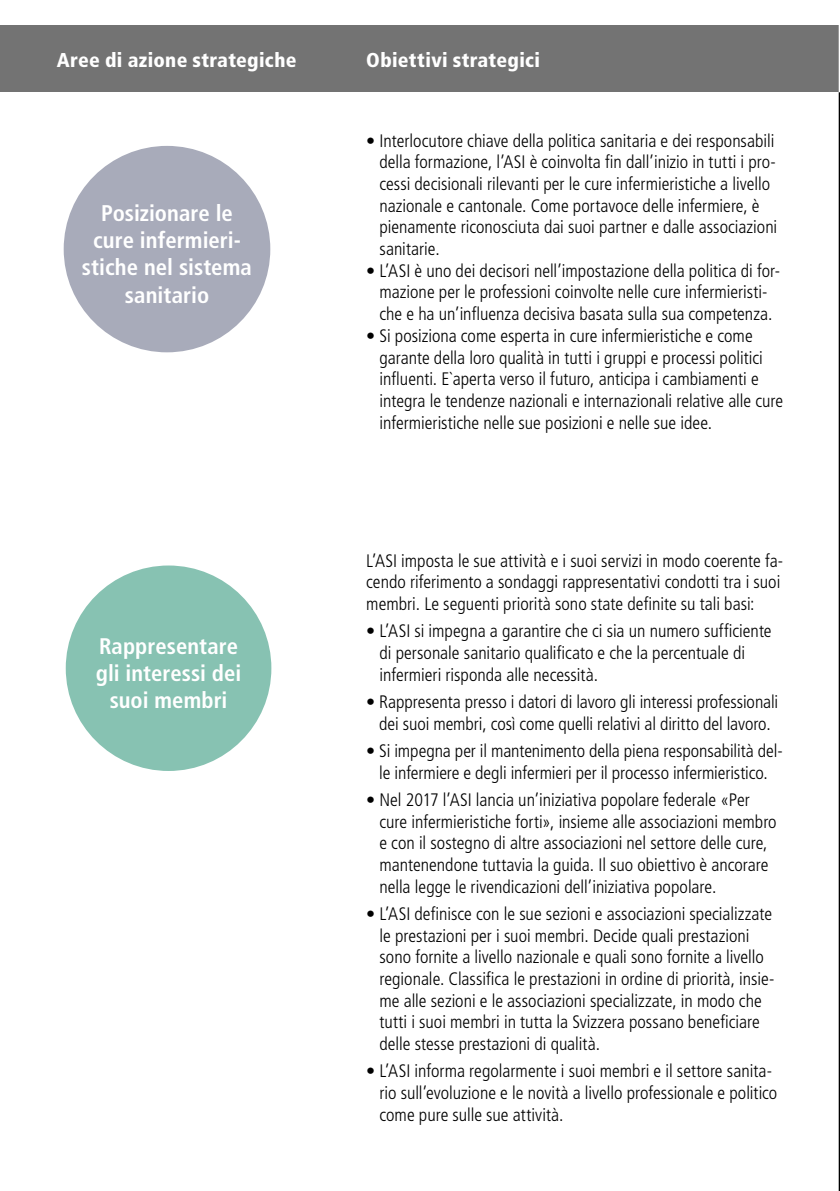
<style>
.page{position:relative;width:840px;height:1191px;background:#fff}
.page>*{position:absolute;margin:0;border:0;box-sizing:border-box;transform-origin:0 0}
.t1{font:700 condensed 22.6px/27.2px "Frutiger LT";color:#fff;text-align:center}
.t2{font:900 condensed 20px "Frutiger LT";letter-spacing:.015em;color:#fff}
.t3{font:300 condensed 18px/21.6px "Frutiger LT";color:#000}
</style>
<div class="page">
<div style="left:0;top:26px;width:839px;height:66px;background:#737373"></div>
<hr style="left:838px;top:92px;width:1px;height:1099px;background:#000">
<hr style="left:838px;top:0;width:1px;height:92px;background:#fff">
<div style="left:57px;top:140px;width:219px;height:219px;background:#a8abba;border-radius:50%"></div>
<div style="left:51px;top:133px;width:232px;height:232px;border:13px solid #fff;border-radius:50%"></div>
<div style="left:59px;top:559px;width:218px;height:218px;background:#87c2b2;border-radius:50%"></div>
<div style="left:53px;top:553px;width:231px;height:230px;border:13px solid #fff;border-radius:50%"></div>
<p class="t2" style="left:57px;top:48px;width:241px">Aree di azione strategiche</p>
<p class="t2" style="left:366px;top:48px;width:175px">Obiettivi strategici</p>
<p class="t1" style="left:82px;top:200px;width:171px">Posizionare le cure infermieri&shy;stiche nel sistema sanitario</p>
<p class="t1" style="left:96px;top:632px;width:147px">Rappresentare gli interessi dei suoi membri</p>
<p class="t3" style="left:379px;top:130px;width:399px;text-indent:-13px">• Interlocutore chiave della politica sanitaria e dei responsabili della formazione, l’ASI è coinvolta fin dall’inizio in tutti i pro&shy;cessi decisionali rilevanti per le cure infermieristiche a livello nazionale e cantonale. Come portavoce delle infermiere, è pienamente riconosciuta dai suoi partner e dalle associazioni sanitarie.</p>
<p class="t3" style="left:366px;top:260px;width:415px;text-align:center">• L’ASI è uno dei decisori nell’impostazione della politica di for&shy;mazione per le professioni coinvolte nelle cure infermieristi&shy;che e ha un’influenza decisiva basata sulla sua competenza.</p>
<p class="t3" style="left:379px;top:325px;width:405px;text-indent:-13px">• Si posiziona come esperta in cure infermieristiche e come garante della loro qualità in tutti i gruppi e processi politici influenti. E`aperta verso il futuro, anticipa i cambiamenti e integra le tendenze nazionali e internazionali relative alle cure infermieristiche nelle sue posizioni e nelle sue idee.</p>
<p class="t3" style="left:366px;top:550px;width:418px">L’ASI imposta le sue attività e i suoi servizi in modo coerente fa&shy;cendo riferimento a sondaggi rappresentativi condotti tra i suoi membri. Le seguenti priorità sono state definite su tali basi:</p>
<p class="t3" style="left:379px;top:620px;width:393px;text-indent:-13px">• L’ASI si impegna a garantire che ci sia un numero sufficiente di personale sanitario qualificato e che la percentuale di infermieri risponda alle necessità.</p>
<p class="t3" style="left:366px;top:691px;width:413px;text-align:center">• Rappresenta presso i datori di lavoro gli interessi professionali dei suoi membri, così come quelli relativi al diritto del lavoro.</p>
<p class="t3" style="left:366px;top:740px;width:417px;text-align:center">• Si impegna per il mantenimento della piena responsabilità del&shy;le infermiere e degli infermieri per il processo infermieristico.</p>
<p class="t3" style="left:379px;top:789px;width:398px;text-indent:-13px">• Nel 2017 l’ASI lancia un’iniziativa popolare federale «Per cure infermieristiche forti», insieme alle associazioni membro e con il sostegno di altre associazioni nel settore delle cure, mantenendone tuttavia la guida. Il suo obiettivo è ancorare nella legge le rivendicazioni dell’iniziativa popolare.</p>
<p class="t3" style="left:379px;top:903px;width:396px;text-indent:-13px">• L’ASI definisce con le sue sezioni e associazioni specializzate le prestazioni per i suoi membri. Decide quali prestazioni sono fornite a livello nazionale e quali sono fornite a livello regionale. Classifica le prestazioni in ordine di priorità, insie&shy;me alle sezioni e le associazioni specializzate, in modo che tutti i suoi membri in tutta la Svizzera possano beneficiare delle stesse prestazioni di qualità.</p>
<p class="t3" style="left:379px;top:1060px;width:399px;text-indent:-13px">• L’ASI informa regolarmente i suoi membri e il settore sanita&shy;rio sull’evoluzione e le novità a livello professionale e politico come pure sulle sue attività.</p>
</div>
